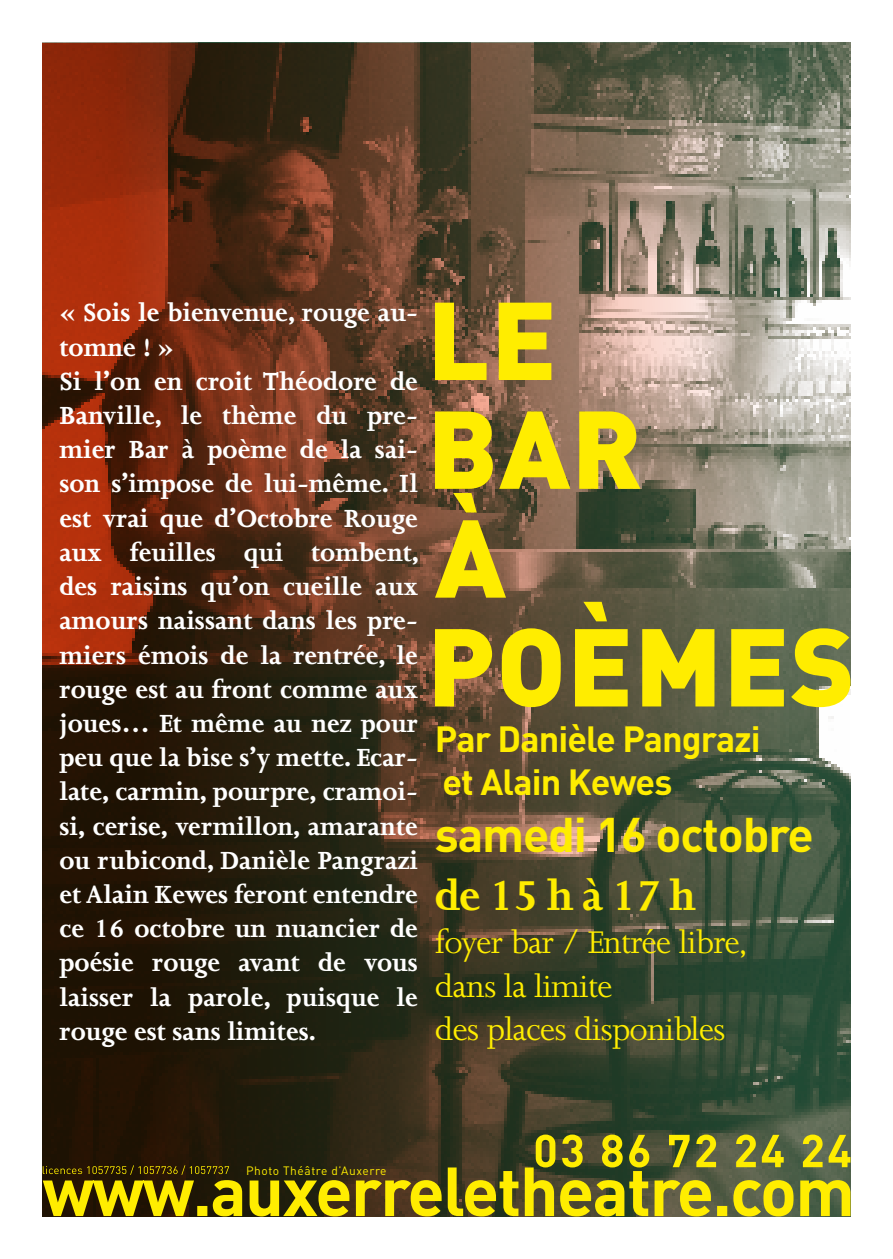
<style>
.page{position:relative;width:893px;height:1259px;background:#fff}
.page>*{position:absolute;margin:0;border:0;box-sizing:border-box;transform-origin:0 0}
.t1{font:700 48px "DIN Pro";letter-spacing:-.025em;color:#ffed00}
.t2{font:700 48px "Joanna MT Std";color:#ffed00}
.t3{font:36px/43.2px "Joanna MT Std";letter-spacing:-.025em;color:#ffed00}
.t4{font:700 36px/43.2px "DIN Pro";letter-spacing:-.025em;color:#ffed00}
.t5{font:700 28.5px/34.2px "Joanna MT Std";color:#fff}
.t6{font:12px "DIN Pro";letter-spacing:.045em;color:#ffed00}
</style>
<div class="page">
<img style="left:43px;top:43px;width:807px;height:1091px">
<svg style="left:43px;top:1134px;width:807px;height:82px;background:#716917"></svg>
<svg style="left:435px;top:411px;width:415px;height:296px;background:#998f42"></svg>
<svg style="left:435px;top:303px;width:116px;height:77px;background:#c8af1d"></svg>
<p class="t5" style="left:59px;top:296px;width:361px">« Sois le bienvenue, rouge au&shy;tomne ! »<br>Si l’on en croit Théodore de<br>Banville, le thème du pre&shy;mier Bar à poème de la sai&shy;son s’impose de lui-même. Il est vrai que d’Octobre Rouge aux feuilles qui tombent, des raisins qu’on cueille aux amours naissant dans les pre&shy;miers émois de la rentrée, le rouge est au front comme aux joues… Et même au nez pour peu que la bise s’y mette. Ecar&shy;late, carmin, pourpre, cramoi&shy;si, cerise, vermillon, amarante ou rubicond, Danièle Pangrazi et Alain Kewes feront entendre ce 16 octobre un nuancier de poésie rouge avant de vous laisser la parole, puisque le rouge est sans limites.</p>
<p class="t4" style="left:435px;top:715px;width:327px">Par Danièle Pangrazi et Alain Kewes</p>
<h1 class="t1" style="left:435px;top:802px;width:380px">samedi 16 octobre</h1>
<h1 class="t2" style="left:435px;top:870px;width:263px">de 15 h à 17 h</h1>
<p class="t3" style="left:435px;top:921px;width:315px">foyer bar / Entrée libre, dans la limite<br>des places disponibles</p>
<p class="t6" style="left:246px;top:1162px;width:142px">Photo Théâtre d’Auxerre</p>
</div>
